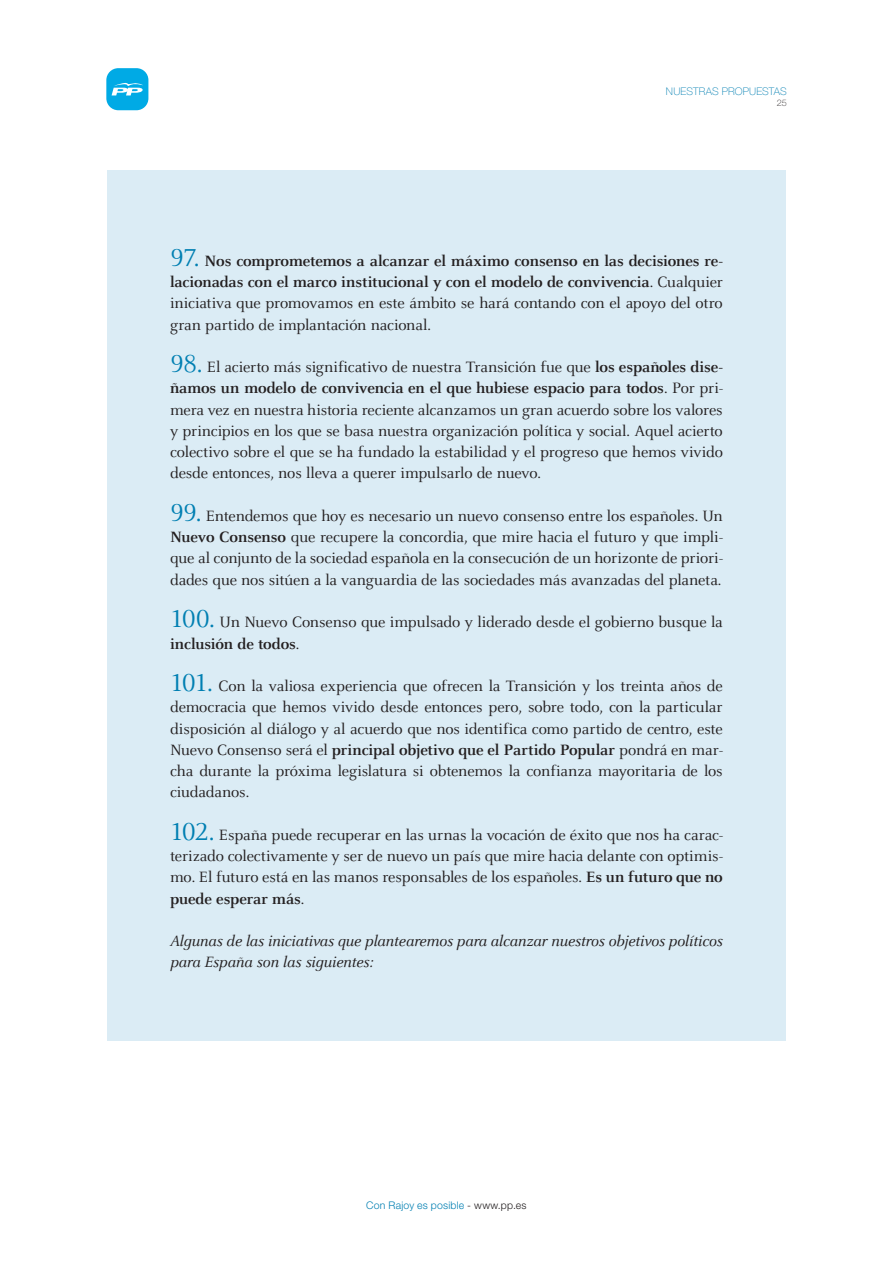
<style>
.page{position:relative;width:893px;height:1263px;background:#fff}
.page>*{position:absolute;margin:0;border:0;box-sizing:border-box;transform-origin:0 0}
.t1{font:16.5px/21.3px "Celeste";letter-spacing:-.01em;color:#231f20;text-align:justify}
.t2{font:700 16.5px/21.3px "Celeste";letter-spacing:-.01em;color:#231f20;text-align:justify}
.t3{font:italic 16.5px/21.3px "Celeste";letter-spacing:-.015em;color:#231f20}
.t4{font:300 10.5px "Helvetica Neue";letter-spacing:.02em;color:#007fb2}
.t5{font:100 10.5px "Helvetica Neue";letter-spacing:.01em;color:#007fb2}
.t6{font:100 9px "Helvetica Neue";color:#231f20}
.s1{font-family:"Celeste Caps";font-weight:400;font-size:27px;color:#007fb2}
.s2{font-weight:400}
.s3{font-family:"Celeste Caps";font-size:27px;color:#007fb2}
.s4{font-weight:700}
.s5{color:#231f20}
</style>
<div class="page">
<div style="left:106px;top:68px;width:42px;height:42px;background:#00aae5;border-radius:12px"></div>
<svg style="left:112px;top:82px;width:31px;height:13px"></svg>
<div style="left:107px;top:170px;width:679px;height:870px;background:#dbecf5"></div>
<p class="t5" style="left:666px;top:85px;width:122px">NUESTRAS PROPUESTAS</p>
<p class="t6" style="left:777px;top:98px;width:11px">25</p>
<p class="t2" style="left:170px;top:250px;width:554px"><span class="s1">97.</span> Nos comprometemos a alcanzar el máximo consenso en las decisiones re&shy;lacionadas con el marco institucional y con el modelo de convivencia<span class="s2">. Cualquier iniciativa que promovamos en este ámbito se hará contando con el apoyo del otro gran partido de implantación nacional.</span></p>
<p class="t1" style="left:170px;top:357px;width:554px"><span class="s3">98.</span> El acierto más significativo de nuestra Transición fue que <span class="s4">los españoles dise&shy;ñamos un modelo de convivencia en el que hubiese espacio para todos</span>. Por pri&shy;mera vez en nuestra historia reciente alcanzamos un gran acuerdo sobre los valores y principios en los que se basa nuestra organización política y social. Aquel acierto colectivo sobre el que se ha fundado la estabilidad y el progreso que hemos vivido desde entonces, nos lleva a querer impulsarlo de nuevo.</p>
<p class="t1" style="left:170px;top:506px;width:554px"><span class="s3">99.</span> Entendemos que hoy es necesario un nuevo consenso entre los españoles. Un <span class="s4">Nuevo Consenso</span> que recupere la concordia, que mire hacia el futuro y que impli&shy;que al conjunto de la sociedad española en la consecución de un horizonte de priori&shy;dades que nos sitúen a la vanguardia de las sociedades más avanzadas del planeta.</p>
<p class="t1" style="left:170px;top:612px;width:554px"><span class="s3">100.</span> Un Nuevo Consenso que impulsado y liderado desde el gobierno busque la <span class="s4">inclusión de todos</span>.</p>
<p class="t1" style="left:170px;top:676px;width:554px"><span class="s3">101.</span> Con la valiosa experiencia que ofrecen la Transición y los treinta años de democracia que hemos vivido desde entonces pero, sobre todo, con la particular disposición al diálogo y al acuerdo que nos identifica como partido de centro, este Nuevo Consenso será el <span class="s4">principal objetivo que el Partido Popular</span> pondrá en mar&shy;cha durante la próxima legislatura si obtenemos la confianza mayoritaria de los ciudadanos.</p>
<p class="t1" style="left:170px;top:825px;width:554px"><span class="s3">102.</span> España puede recuperar en las urnas la vocación de éxito que nos ha carac&shy;terizado colectivamente y ser de nuevo un país que mire hacia delante con optimis&shy;mo. El futuro está en las manos responsables de los españoles. <span class="s4">Es un futuro que no puede esperar más</span>.</p>
<p class="t3" style="left:170px;top:931px;width:554px">Algunas de las iniciativas que plantearemos para alcanzar nuestros objetivos políticos para España son las siguientes:</p>
<p class="t4" style="left:366px;top:1199px;width:162px">Con Rajoy es posible <span class="s5">- www.pp.es</span></p>
</div>
